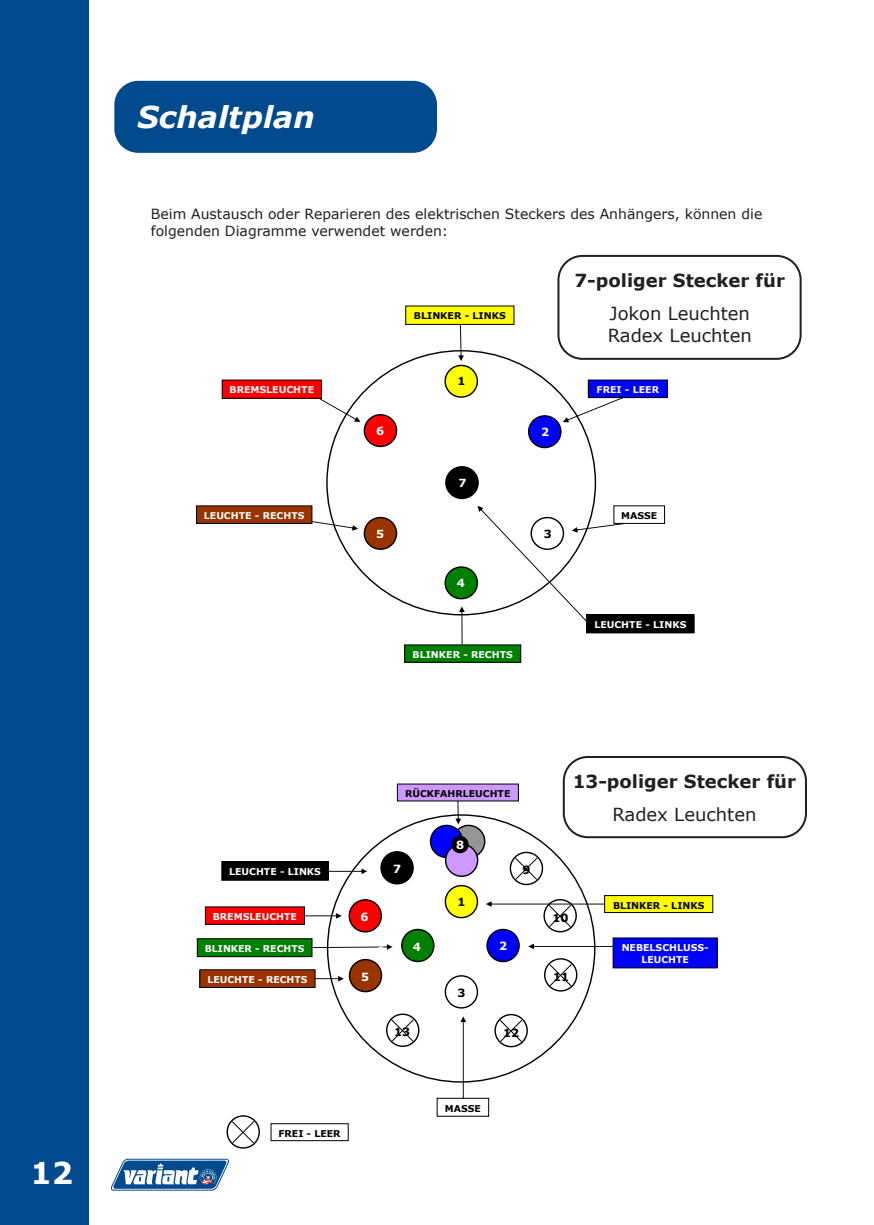
<style>
.page{position:relative;width:874px;height:1225px;background:#fff}
.page>*{position:absolute;margin:0;border:0;box-sizing:border-box;transform-origin:0 0}
.t1{font:italic 700 30px "Verdana";color:#fff}
.t2{font:700 30px "Verdana";color:#fff}
.t3{font:700 18px "Verdana";color:#231f20}
.t4{font:18px "Verdana";color:#231f20}
.t5{font:14px/16.8px "Verdana";color:#231f20}
.t6{font:700 11.2px "Verdana";color:#000}
.t7{font:700 11.2px "Verdana";color:#fff}
.t8{font:700 9.4px/11.4px "Verdana";color:#fff;text-align:center}
.t9{font:700 9.4px "Verdana";color:#000}
.t10{font:700 9.2px "Verdana";color:#fff}
.t11{font:700 9.2px "Verdana";color:#000}
</style>
<div class="page">
<div style="left:0;top:0;width:88px;height:1225px;background:#004a8d"></div>
<svg style="left:111px;top:1158px;width:118px;height:32px"></svg>
<div style="left:114px;top:81px;width:323px;height:72px;background:#004a8d;border-radius:24px"></div>
<div style="left:445px;top:567px;width:32px;height:32px;background:#008000;border-radius:50%"></div>
<div style="left:444px;top:566px;width:34px;height:33px;border:1px solid #000;border-radius:50%"></div>
<div style="left:445px;top:365px;width:32px;height:32px;background:#ff0;border-radius:50%"></div>
<div style="left:444px;top:365px;width:34px;height:33px;border:1px solid #000;border-radius:50%"></div>
<div style="left:364px;top:517px;width:32px;height:32px;background:#930;border-radius:50%"></div>
<div style="left:363px;top:517px;width:34px;height:33px;border:1px solid #000;border-radius:50%"></div>
<div style="left:445px;top:467px;width:33px;height:31px;background:#000;border-radius:50%"></div>
<div style="left:445px;top:466px;width:33px;height:33px;border:1px solid #000;border-radius:50%"></div>
<div style="left:364px;top:415px;width:32px;height:31px;background:#f00;border-radius:50%"></div>
<div style="left:363px;top:414px;width:34px;height:33px;border:1px solid #000;border-radius:50%"></div>
<div style="left:528px;top:416px;width:32px;height:31px;background:#00f;border-radius:50%"></div>
<div style="left:527px;top:415px;width:34px;height:33px;border:1px solid #000;border-radius:50%"></div>
<div style="left:405px;top:306px;width:108px;height:18px;background:#ff0"></div>
<div style="left:405px;top:306px;width:109px;height:19px;border:1px solid #000"></div>
<div style="left:222px;top:380px;width:99px;height:18px;background:#f00"></div>
<div style="left:404px;top:645px;width:116px;height:17px;background:#008000"></div>
<div style="left:613px;top:505px;width:51px;height:19px;border:1px solid #000"></div>
<div style="left:588px;top:380px;width:79px;height:17px;background:#00f"></div>
<div style="left:587px;top:380px;width:80px;height:18px;border:1px solid #000"></div>
<div style="left:586px;top:615px;width:107px;height:18px;background:#000"></div>
<div style="left:586px;top:614px;width:108px;height:19px;border:1px solid #000"></div>
<svg style="left:477px;top:506px;width:146px;height:117px"></svg>
<svg style="left:562px;top:397px;width:61px;height:25px"></svg>
<svg style="left:458px;top:324px;width:5px;height:37px"></svg>
<svg style="left:318px;top:398px;width:42px;height:24px"></svg>
<svg style="left:312px;top:520px;width:46px;height:11px"></svg>
<svg style="left:459px;top:606px;width:5px;height:38px"></svg>
<div style="left:196px;top:506px;width:116px;height:17px;background:#930"></div>
<div style="left:196px;top:505px;width:116px;height:19px;border:1px solid #000"></div>
<div style="left:557px;top:255px;width:244px;height:105px;border:2px solid #231f20;border-radius:24px"></div>
<div style="left:401px;top:929px;width:32px;height:32px;background:#008000;border-radius:50%"></div>
<div style="left:401px;top:928px;width:33px;height:34px;border:1px solid #000;border-radius:50%"></div>
<div style="left:445px;top:885px;width:32px;height:32px;background:#ff0;border-radius:50%"></div>
<div style="left:444px;top:885px;width:34px;height:33px;border:1px solid #000;border-radius:50%"></div>
<div style="left:349px;top:900px;width:32px;height:32px;background:#f00;border-radius:50%"></div>
<div style="left:348px;top:899px;width:34px;height:33px;border:1px solid #000;border-radius:50%"></div>
<div style="left:270px;top:1123px;width:78px;height:18px;border:1px solid #000"></div>
<svg style="left:455px;top:801px;width:6px;height:23px"></svg>
<svg style="left:305px;top:913px;width:36px;height:5px"></svg>
<div style="left:444px;top:975px;width:34px;height:33px;border:1px solid #000;border-radius:50%"></div>
<div style="left:487px;top:929px;width:32px;height:32px;background:#00f;border-radius:50%"></div>
<div style="left:486px;top:928px;width:33px;height:34px;border:1px solid #000;border-radius:50%"></div>
<div style="left:349px;top:959px;width:32px;height:32px;background:#930;border-radius:50%"></div>
<div style="left:348px;top:959px;width:34px;height:33px;border:1px solid #000;border-radius:50%"></div>
<div style="left:381px;top:851px;width:32px;height:33px;background:#000;border-radius:50%"></div>
<div style="left:380px;top:851px;width:33px;height:33px;border:1px solid #000;border-radius:50%"></div>
<svg style="left:452px;top:825px;width:32px;height:32px"></svg>
<div style="left:451px;top:824px;width:34px;height:34px;border:1px solid #000;border-radius:50%"></div>
<svg style="left:430px;top:825px;width:32px;height:32px"></svg>
<div style="left:429px;top:824px;width:34px;height:34px;border:1px solid #000;border-radius:50%"></div>
<div style="left:445px;top:844px;width:32px;height:32px;background:#c9f;border-radius:50%"></div>
<div style="left:444px;top:843px;width:34px;height:34px;border:1px solid #000;border-radius:50%"></div>
<div style="left:509px;top:851px;width:34px;height:34px;border:1px solid #000;border-radius:50%"></div>
<svg style="left:514px;top:857px;width:24px;height:23px"></svg>
<div style="left:543px;top:899px;width:33px;height:33px;border:1px solid #000;border-radius:50%"></div>
<div style="left:543px;top:958px;width:34px;height:33px;border:1px solid #000;border-radius:50%"></div>
<svg style="left:548px;top:963px;width:24px;height:24px"></svg>
<div style="left:494px;top:1014px;width:33px;height:33px;border:1px solid #000;border-radius:50%"></div>
<svg style="left:499px;top:1019px;width:23px;height:23px"></svg>
<div style="left:386px;top:1013px;width:33px;height:34px;border:1px solid #000;border-radius:50%"></div>
<svg style="left:390px;top:1018px;width:24px;height:24px"></svg>
<svg style="left:227px;top:1116px;width:32px;height:32px"></svg>
<div style="left:226px;top:1115px;width:34px;height:33px;border:1px solid #000;border-radius:50%"></div>
<svg style="left:231px;top:1120px;width:24px;height:24px"></svg>
<svg style="left:328px;top:868px;width:39px;height:6px"></svg>
<svg style="left:312px;top:944px;width:80px;height:5px"></svg>
<svg style="left:315px;top:976px;width:28px;height:5px"></svg>
<svg style="left:528px;top:943px;width:84px;height:6px"></svg>
<svg style="left:486px;top:901px;width:118px;height:26px"></svg>
<svg style="left:460px;top:1016px;width:6px;height:82px"></svg>
<div style="left:222px;top:861px;width:106px;height:19px;background:#000"></div>
<div style="left:205px;top:907px;width:99px;height:17px;background:#f00"></div>
<div style="left:197px;top:938px;width:115px;height:18px;background:#008000"></div>
<div style="left:197px;top:938px;width:115px;height:19px;border:1px solid #000"></div>
<div style="left:200px;top:969px;width:115px;height:18px;background:#930"></div>
<div style="left:612px;top:938px;width:105px;height:30px;background:#00f"></div>
<div style="left:604px;top:895px;width:108px;height:17px;background:#ff0"></div>
<div style="left:604px;top:895px;width:108px;height:18px;border:1px solid #000"></div>
<div style="left:397px;top:784px;width:121px;height:17px;background:#c9f"></div>
<div style="left:436px;top:1098px;width:53px;height:18px;border:1px solid #000"></div>
<div style="left:451px;top:836px;width:17px;height:16px;background:#000;border-radius:50%"></div>
<div style="left:451px;top:836px;width:17px;height:17px;border:1px solid #000;border-radius:50%"></div>
<div style="left:562px;top:756px;width:244px;height:82px;border:2px solid #231f20;border-radius:24px"></div>
<p class="t2" style="left:30px;top:1152px;width:44px">12</p>
<p class="t1" style="left:137px;top:96px;width:178px">Schaltplan</p>
<p class="t5" style="left:151px;top:205px;width:612px">Beim Austausch oder Reparieren des elektrischen Steckers des Anhängers, können die folgenden Diagramme verwendet werden:</p>
<p class="t10" style="left:229px;top:383px;width:86px">BREMSLEUCHTE</p>
<p class="t10" style="left:204px;top:509px;width:102px">LEUCHTE - RECHTS</p>
<p class="t7" style="left:376px;top:423px;width:10px">6</p>
<p class="t7" style="left:376px;top:525px;width:10px">5</p>
<p class="t11" style="left:413px;top:309px;width:93px">BLINKER - LINKS</p>
<p class="t6" style="left:457px;top:373px;width:10px">1</p>
<p class="t7" style="left:458px;top:474px;width:10px">7</p>
<p class="t7" style="left:456px;top:575px;width:10px">4</p>
<p class="t10" style="left:412px;top:648px;width:102px">BLINKER - RECHTS</p>
<p class="t7" style="left:540px;top:424px;width:10px">2</p>
<p class="t3" style="left:574px;top:268px;width:212px">7-poliger Stecker für</p>
<p class="t4" style="left:609px;top:301px;width:142px">Jokon Leuchten</p>
<p class="t4" style="left:607px;top:323px;width:146px">Radex Leuchten</p>
<p class="t10" style="left:596px;top:383px;width:64px">FREI - LEER</p>
<p class="t6" style="left:543px;top:526px;width:10px">3</p>
<p class="t11" style="left:620px;top:509px;width:38px">MASSE</p>
<p class="t10" style="left:594px;top:618px;width:93px">LEUCHTE - LINKS</p>
<p class="t8" style="left:229px;top:865px;width:93px">LEUCHTE - LINKS</p>
<p class="t8" style="left:213px;top:911px;width:86px">BREMSLEUCHTE</p>
<p class="t8" style="left:204px;top:942px;width:101px">BLINKER - RECHTS</p>
<p class="t8" style="left:207px;top:973px;width:102px">LEUCHTE - RECHTS</p>
<p class="t9" style="left:405px;top:787px;width:107px">RÜCKFAHRLEUCHTE</p>
<p class="t7" style="left:393px;top:860px;width:10px">7</p>
<p class="t7" style="left:360px;top:909px;width:10px">6</p>
<p class="t7" style="left:361px;top:968px;width:10px">5</p>
<p class="t7" style="left:376px;top:943px;width:10px">6</p>
<p class="t7" style="left:412px;top:939px;width:10px">4</p>
<p class="t7" style="left:456px;top:837px;width:10px">8</p>
<p class="t6" style="left:457px;top:894px;width:10px">1</p>
<p class="t6" style="left:457px;top:984px;width:10px">3</p>
<p class="t6" style="left:522px;top:862px;width:10px">9</p>
<p class="t7" style="left:498px;top:937px;width:10px">2</p>
<p class="t6" style="left:394px;top:1024px;width:18px">13</p>
<p class="t6" style="left:503px;top:1024px;width:18px">12</p>
<p class="t3" style="left:572px;top:768px;width:225px">13-poliger Stecker für</p>
<p class="t4" style="left:612px;top:802px;width:146px">Radex Leuchten</p>
<p class="t6" style="left:552px;top:910px;width:18px">10</p>
<p class="t6" style="left:553px;top:968px;width:18px">11</p>
<p class="t9" style="left:612px;top:899px;width:93px">BLINKER - LINKS</p>
<p class="t8" style="left:621px;top:942px;width:88px">NEBELSCHLUSS-<br>LEUCHTE</p>
<p class="t9" style="left:278px;top:1127px;width:64px">FREI - LEER</p>
<p class="t9" style="left:444px;top:1101px;width:37px">MASSE</p>
</div>
